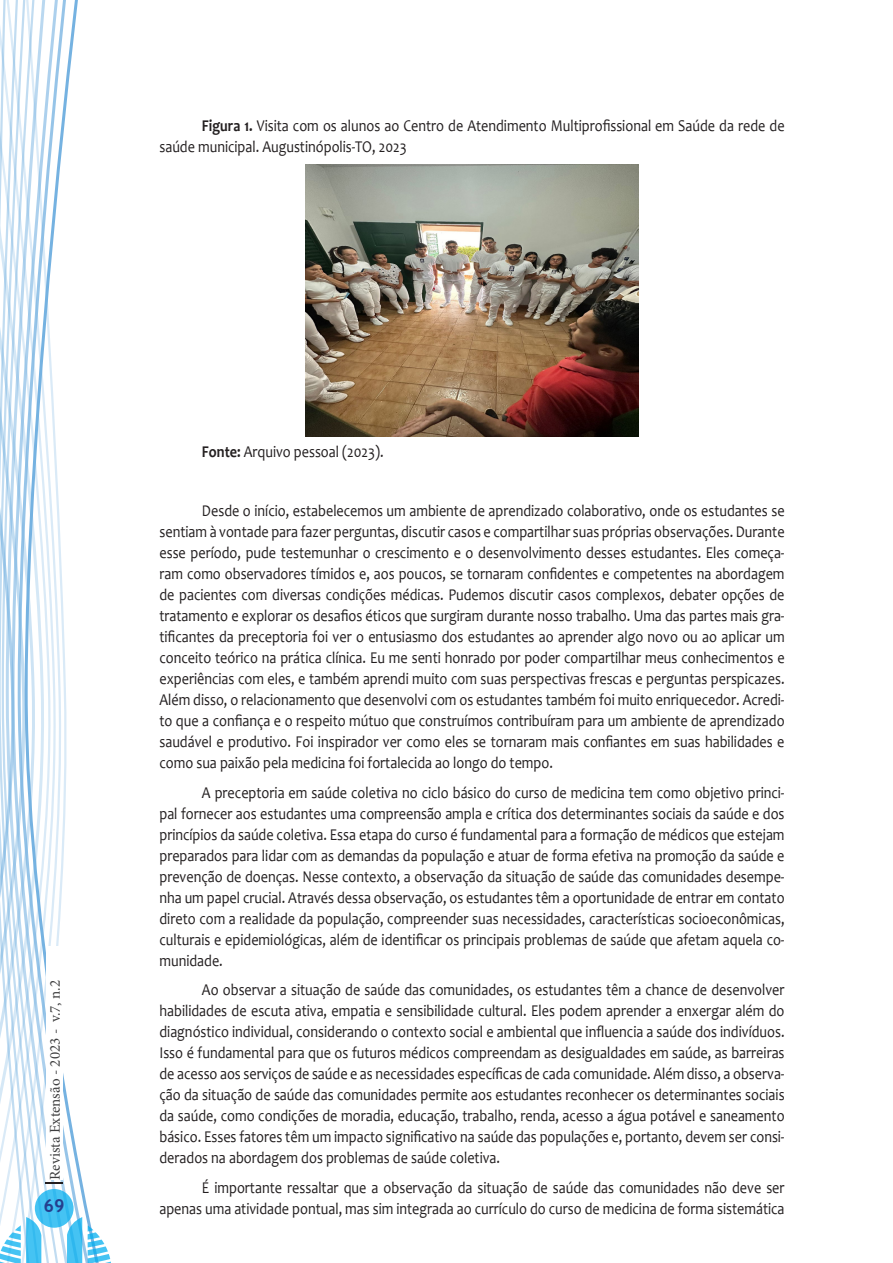
<style>
.page{position:relative;width:893px;height:1263px;background:#fff}
.page>*{position:absolute;margin:0;border:0;box-sizing:border-box;transform-origin:0 0}
.t1{font:700 18px "Trebuchet MS";color:#253f8e}
.Texto{font:16.5px/21px "Candara";color:#231f20;text-align:justify;scale:.86 1}
.t2{font:15px "Minion Pro";color:#3e3e3f}
.s1{font-weight:700}
</style>
<div class="page">
<svg style="left:0;top:0;width:82px;height:1263px"></svg>
<svg style="left:88px;top:1225px;width:23px;height:38px"></svg>
<img style="left:305px;top:164px;width:334px;height:272px">
<p class="Texto" style="left:159px;top:115px;width:728px;text-indent:43px"><span class="s1">Figura 1.</span> Visita com os alunos ao Centro de Atendimento Multiprofissional em Saúde da rede de saúde municipal. Augustinópolis-TO, 2023</p>
<p class="t2" style="left:45px;top:1180px;width:201px;rotate:-90deg">Revista Extensão - 2023 - v.7, n.2</p>
<p class="t1" style="left:44px;top:1194px;width:23px">69</p>
<p class="Texto" style="left:202px;top:441px;width:213px"><span class="s1">Fonte:</span> Arquivo pessoal (2023).</p>
<p class="Texto" style="left:159px;top:500px;width:728px;text-indent:43px">Desde o início, estabelecemos um ambiente de aprendizado colaborativo, onde os estudantes se sentiam à vontade para fazer perguntas, discutir casos e compartilhar suas próprias observações. Durante esse período, pude testemunhar o crescimento e o desenvolvimento desses estudantes. Eles começa&shy;ram como observadores tímidos e, aos poucos, se tornaram confidentes e competentes na abordagem de pacientes com diversas condições médicas. Pudemos discutir casos complexos, debater opções de tratamento e explorar os desafios éticos que surgiram durante nosso trabalho. Uma das partes mais gra&shy;tificantes da preceptoria foi ver o entusiasmo dos estudantes ao aprender algo novo ou ao aplicar um conceito teórico na prática clínica. Eu me senti honrado por poder compartilhar meus conhecimentos e experiências com eles, e também aprendi muito com suas perspectivas frescas e perguntas perspicazes.<br>Além disso, o relacionamento que desenvolvi com os estudantes também foi muito enriquecedor. Acredi&shy;to que a confiança e o respeito mútuo que construímos contribuíram para um ambiente de aprendizado saudável e produtivo. Foi inspirador ver como eles se tornaram mais confiantes em suas habilidades e como sua paixão pela medicina foi fortalecida ao longo do tempo.</p>
<p class="Texto" style="left:159px;top:782px;width:728px;text-indent:43px">A preceptoria em saúde coletiva no ciclo básico do curso de medicina tem como objetivo princi&shy;pal fornecer aos estudantes uma compreensão ampla e crítica dos determinantes sociais da saúde e dos princípios da saúde coletiva. Essa etapa do curso é fundamental para a formação de médicos que estejam preparados para lidar com as demandas da população e atuar de forma efetiva na promoção da saúde e prevenção de doenças. Nesse contexto, a observação da situação de saúde das comunidades desempe&shy;nha um papel crucial. Através dessa observação, os estudantes têm a oportunidade de entrar em contato direto com a realidade da população, compreender suas necessidades, características socioeconômicas, culturais e epidemiológicas, além de identificar os principais problemas de saúde que afetam aquela co&shy;munidade.</p>
<p class="Texto" style="left:159px;top:979px;width:728px;text-indent:43px">Ao observar a situação de saúde das comunidades, os estudantes têm a chance de desenvolver habilidades de escuta ativa, empatia e sensibilidade cultural. Eles podem aprender a enxergar além do diagnóstico individual, considerando o contexto social e ambiental que influencia a saúde dos indivíduos.<br>Isso é fundamental para que os futuros médicos compreendam as desigualdades em saúde, as barreiras de acesso aos serviços de saúde e as necessidades específicas de cada comunidade. Além disso, a observa&shy;ção da situação de saúde das comunidades permite aos estudantes reconhecer os determinantes sociais da saúde, como condições de moradia, educação, trabalho, renda, acesso a água potável e saneamento básico. Esses fatores têm um impacto significativo na saúde das populações e, portanto, devem ser consi&shy;derados na abordagem dos problemas de saúde coletiva.</p>
<p class="Texto" style="left:159px;top:1177px;width:728px;text-align:right">É importante ressaltar que a observação da situação de saúde das comunidades não deve ser apenas uma atividade pontual, mas sim integrada ao currículo do curso de medicina de forma sistemática</p>
</div>
